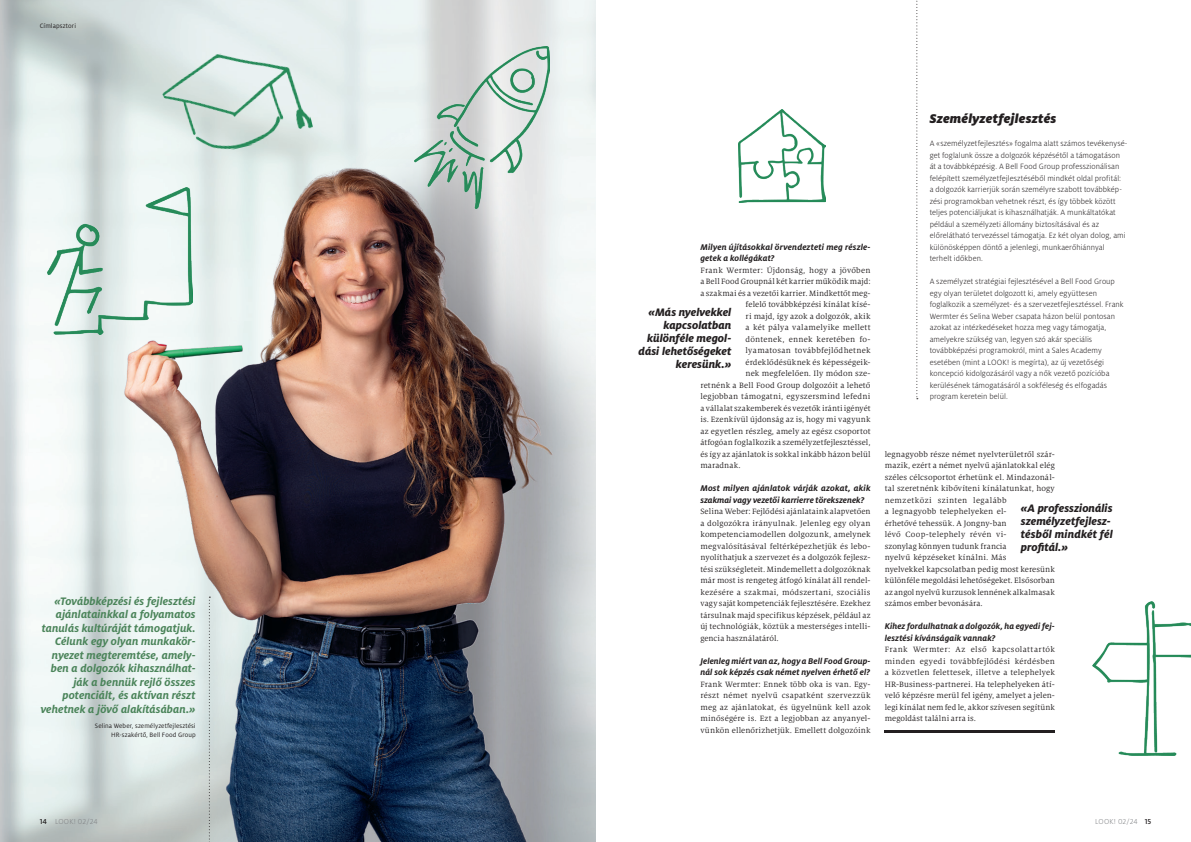
<style>
.page{position:relative;width:1191px;height:842px;background:#fff}
.page>*{position:absolute;margin:0;border:0;box-sizing:border-box;transform-origin:0 0}
.t1{font:italic 900 14px "Milo Pro";letter-spacing:.01em;color:#231f20}
.t2{font:italic 700 12px/13.5px "Milo Pro";color:#4b845a;text-align:right}
.t3{font:italic 800 12px/13px "Milo Pro";color:#231f20}
.t4{font:italic 700 9.2px/11.5px "Milo Pro";letter-spacing:.01em;color:#231f20}
.t5{font:8.5px/11.5px "Milo Serif Pro";letter-spacing:.015em;color:#231f20;text-align:justify}
.t6{font:300 8.5px/11.5px "Milo Pro";letter-spacing:.01em;color:#231f20}
.t7{font:300 8px "Milo Pro";letter-spacing:.005em;color:#808285}
.t8{font:7px/9px "Milo Pro";letter-spacing:.015em;color:#231f20;text-align:right}
.s1{font-weight:500;color:#231f20}
</style>
<div class="page">
<img style="left:0;top:0;width:595px;height:842px">
<img style="left:1092px;top:602px;width:99px;height:154px">
<img style="left:738px;top:109px;width:87px;height:94px">
<img style="left:65px;top:112px;width:530px;height:730px">
<img style="left:156px;top:37px;width:158px;height:126px">
<img style="left:415px;top:46px;width:134px;height:162px">
<img style="left:48px;top:188px;width:145px;height:147px">
<hr style="left:884px;top:731px;width:170px;height:2px;background:#231f20">
<svg style="left:916px;top:0;width:2px;height:399px"></svg>
<svg style="left:209px;top:597px;width:1px;height:245px"></svg>
<p class="t8" style="left:40px;top:22px;width:38px">Címlapsztori</p>
<p class="t2" style="left:41px;top:594px;width:156px">«Továbbképzési és fejlesztési ajánlatainkkal a folyamatos tanulás kultúráját támogatjuk.<br>Célunk egy olyan munkakör&shy;nyezet megteremtése, amely&shy;ben a dolgozók kihasználhat&shy;ják a bennük rejlő összes potenciált, és aktívan részt vehetnek a jövő alakításában.»</p>
<p class="t8" style="left:95px;top:722px;width:102px">Selina Weber, személyzetfejlesztési<br>HR-szakértő, Bell Food Group</p>
<p class="t4" style="left:700px;top:241px;width:172px">Milyen újításokkal örvendezteti meg részle&shy;getek a kollégákat?</p>
<p class="t5" style="left:700px;top:264px;width:172px">Frank Wermter: Újdonság, hogy a jövőben</p>
<p class="t5" style="left:700px;top:276px;width:172px">a Bell Food Groupnál két karrier működik majd:</p>
<p class="t5" style="left:700px;top:287px;width:172px">a szakmai és a vezetői karrier. Mindkettőt meg-</p>
<p class="t5" style="left:745px;top:299px;width:126px">felelő továbbképzési kínálat kísé-</p>
<p class="t5" style="left:745px;top:310px;width:126px">ri majd, így azok a dolgozók, akik</p>
<p class="t5" style="left:745px;top:322px;width:126px">a két pálya valamelyike mellett</p>
<p class="t5" style="left:745px;top:333px;width:126px">döntenek, ennek keretében fo-</p>
<p class="t5" style="left:745px;top:345px;width:126px">lyamatosan továbbfejlődhetnek</p>
<p class="t5" style="left:745px;top:356px;width:126px">érdeklődésüknek és képességeik-</p>
<p class="t5" style="left:745px;top:368px;width:126px">nek megfelelően. Ily módon sze-</p>
<p class="t5" style="left:700px;top:379px;width:172px">retnénk a Bell Food Group dolgozóit a lehető</p>
<p class="t5" style="left:700px;top:391px;width:172px">legjobban támogatni, egyszersmind lefedni</p>
<p class="t5" style="left:700px;top:402px;width:172px">a vállalat szakemberek és vezetők iránti igényét</p>
<p class="t5" style="left:700px;top:414px;width:172px">is. Ezenkívül újdonság az is, hogy mi vagyunk</p>
<p class="t5" style="left:700px;top:425px;width:172px">az egyetlen részleg, amely az egész csoportot</p>
<p class="t5" style="left:700px;top:437px;width:172px">átfogóan foglalkozik a személyzetfejlesztéssel,</p>
<p class="t5" style="left:700px;top:448px;width:172px">és így az ajánlatok is sokkal inkább házon belül</p>
<p class="t5" style="left:700px;top:460px;width:42px">maradnak.</p>
<p class="t4" style="left:700px;top:483px;width:172px">Most milyen ajánlatok várják azokat, akik szakmai vagy vezetői karrierre törekszenek?</p>
<p class="t5" style="left:700px;top:506px;width:172px">Selina Weber: Fejlődési ajánlataink alapvetően a dolgozókra irányulnak. Jelenleg egy olyan kompetenciamodellen dolgozunk, amelynek megvalósításával feltérképezhetjük és lebo&shy;nyolíthatjuk a szervezet és a dolgozók fejlesz&shy;tési szükségleteit. Mindemellett a dolgozóknak már most is rengeteg átfogó kínálat áll rendel&shy;kezésére a szakmai, módszertani, szociális vagy saját kompetenciák fejlesztésére. Ezekhez társulnak majd specifikus képzések, például az új technológiák, köztük a mesterséges intelli&shy;gencia használatáról.</p>
<p class="t4" style="left:700px;top:655px;width:172px">Jelenleg miért van az, hogy a Bell Food Group&shy;nál sok képzés csak német nyelven érhető el?</p>
<p class="t5" style="left:700px;top:678px;width:172px">Frank Wermter: Ennek több oka is van. Egy&shy;részt német nyelvű csapatként szervezzük meg az ajánlatokat, és ügyelnünk kell azok minőségére is. Ezt a legjobban az anyanyel&shy;vünkön ellenőrizhetjük. Emellett dolgozóink</p>
<h2 class="t3" style="left:638px;top:306px;width:94px;text-align:right">«Más nyelvekkel kapcsolatban különféle megol&shy;dási lehetőségeket keresünk.»</h2>
<h1 class="t1" style="left:929px;top:110px;width:128px">Személyzetfejlesztés</h1>
<p class="t6" style="left:929px;top:138px;width:199px">A «személyzetfejlesztés» fogalma alatt számos tevékenysé&shy;get foglalunk össze a dolgozók képzésétől a támogatáson át a továbbképzésig. A Bell Food Group professzionálisan felépített személyzetfejlesztéséből mindkét oldal profitál:<br>a dolgozók karrierjük során személyre szabott továbbkép&shy;zési programokban vehetnek részt, és így többek között teljes potenciáljukat is kihasználhatják. A munkáltatókat például a személyzeti állomány biztosításával és az előrelátható tervezéssel támogatja. Ez két olyan dolog, ami különösképpen döntő a jelenlegi, munkaerőhiánnyal terhelt időkben.</p>
<p class="t6" style="left:929px;top:276px;width:195px">A személyzet stratégiai fejlesztésével a Bell Food Group egy olyan területet dolgozott ki, amely együttesen foglalkozik a személyzet- és a szervezetfejlesztéssel. Frank Wermter és Selina Weber csapata házon belül pontosan azokat az intézkedéseket hozza meg vagy támogatja, amelyekre szükség van, legyen szó akár speciális továbbképzési programokról, mint a Sales Academy esetében (mint a LOOK! is megírta), az új vezetőségi koncepció kidolgozásáról vagy a nők vezető pozícióba kerülésének támogatásáról a sokféleség és elfogadás program keretein belül.</p>
<p class="t5" style="left:884px;top:448px;width:172px;text-align:left">legnagyobb része német nyelvterületről szár&shy;mazik, ezért a német nyelvű ajánlatokkal elég széles célcsoportot érhetünk el. Mindazonál&shy;tal szeretnénk kibővíteni kínálatunkat, hogy nemzetközi szinten legalább<br>a legnagyobb telephelyeken el-<br>érhetővé tehessük. A Jongny-ban<br>lévő Coop-telephely révén vi-<br>szonylag könnyen tudunk francia<br>nyelvű képzéseket kínálni. Más<br>nyelvekkel kapcsolatban pedig most keresünk különféle megoldási lehetőségeket. Elsősorban az angol nyelvű kurzusok lennének alkalmasak számos ember bevonására.</p>
<p class="t4" style="left:884px;top:621px;width:172px">Kihez fordulhatnak a dolgozók, ha egyedi fej&shy;lesztési kívánságaik vannak?</p>
<p class="t5" style="left:884px;top:644px;width:172px">Frank Wermter: Az első kapcsolattartók minden egyedi továbbfejlődési kérdésben a közvetlen felettesek, illetve a telephelyek HR-Business-partnerei. Ha telephelyeken átí&shy;velő képzésre merül fel igény, amelyet a jelen&shy;legi kínálat nem fed le, akkor szívesen segítünk megoldást találni arra is.</p>
<h2 class="t3" style="left:1020px;top:502px;width:94px">«A professzionális személyzetfejlesz&shy;tésből mindkét fél profitál.»</h2>
<p class="t7" style="left:40px;top:817px;width:59px"><span class="s1">14</span> LOOK! 02/24</p>
<p class="t7" style="left:1095px;top:817px;width:58px">LOOK! 02/24 <span class="s1">15</span></p>
</div>
